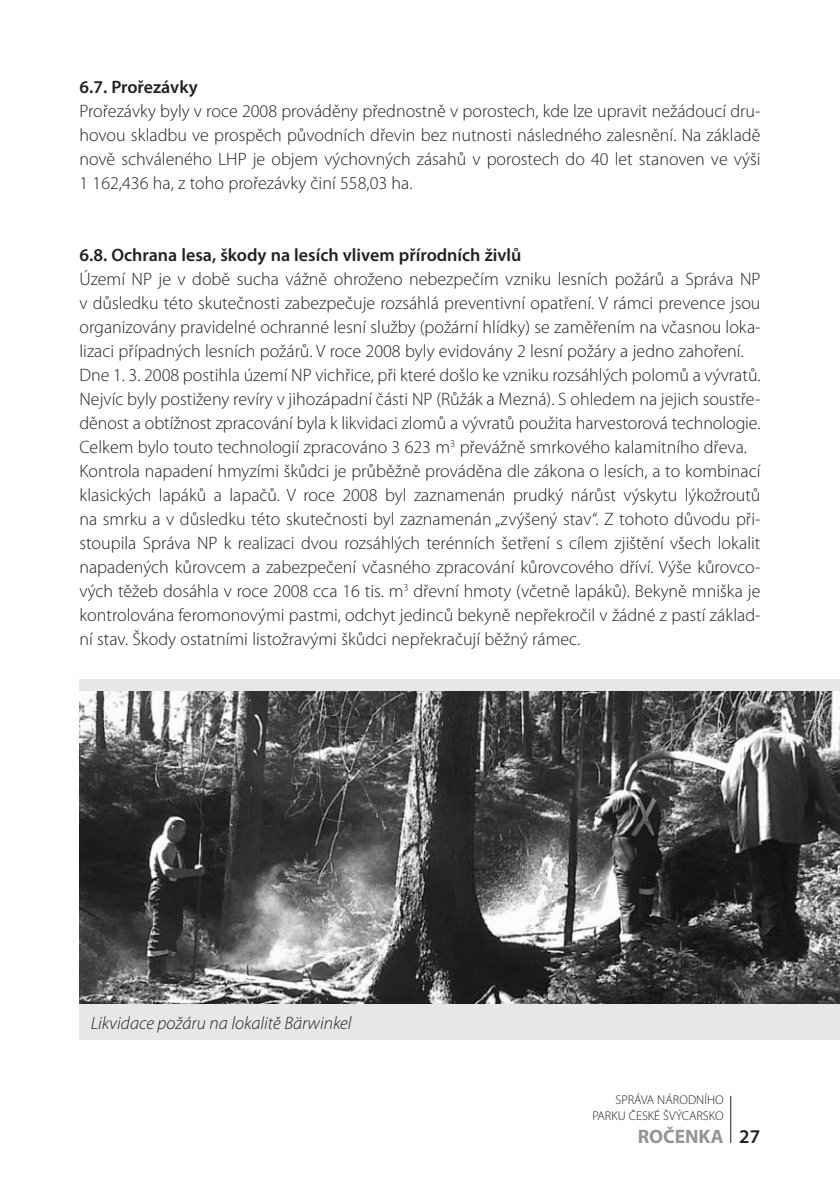
<style>
.page{position:relative;width:840px;height:1191px;background:#fff}
.page>*{position:absolute;margin:0;border:0;box-sizing:border-box;transform-origin:0 0}
.t1{font:700 19.4px "Myriad Pro";color:#939598}
.t2{font:300 18px/24px "Myriad Pro";color:#231f20;text-align:justify}
.t3{font:600 18px "Myriad Pro";color:#231f20}
.t4{font:italic 300 18px "Myriad Pro";color:#231f20}
.t5{font:300 12.8px/15.2px "Myriad Pro";color:#231f20;text-align:right}
.s1{font-weight:600;color:#231f20}
</style>
<div class="page">
<hr style="left:730px;top:1095px;width:1px;height:47px;background:#231f20">
<div style="left:79px;top:679px;width:760px;height:360px;background:#e6e7e9"></div>
<img style="left:79px;top:691px;width:760px;height:312px">
<p class="t3" style="left:79px;top:75px;width:120px">6.7. Prořezávky</p>
<p class="t2" style="left:79px;top:99px;width:682px">Prořezávky byly v roce 2008 prováděny přednostně v porostech, kde lze upravit nežádoucí dru&shy;hovou skladbu ve prospěch původních dřevin bez nutnosti následného zalesnění. Na základě nově schváleného LHP je objem výchovných zásahů v porostech do 40 let stanoven ve výši 1 162,436 ha, z toho prořezávky činí 558,03 ha.</p>
<p class="t3" style="left:79px;top:243px;width:443px">6.8. Ochrana lesa, škody na lesích vlivem přírodních živlů</p>
<p class="t2" style="left:79px;top:267px;width:682px;text-align:left">Území NP je v době sucha vážně ohroženo nebezpečím vzniku lesních požárů a Správa NP v důsledku této skutečnosti zabezpečuje rozsáhlá preventivní opatření. V rámci prevence jsou organizovány pravidelné ochranné lesní služby (požární hlídky) se zaměřením na včasnou loka&shy;lizaci případných lesních požárů. V roce 2008 byly evidovány 2 lesní požáry a jedno zahoření.<br>Dne 1. 3. 2008 postihla území NP vichřice, při které došlo ke vzniku rozsáhlých polomů a vývratů.<br>Nejvíc byly postiženy revíry v jihozápadní části NP (Růžák a Mezná). S ohledem na jejich soustře&shy;děnost a obtížnost zpracování byla k likvidaci zlomů a vývratů použita harvestorová technologie.<br>Celkem bylo touto technologií zpracováno 3 623 m<sup>3</sup> převážně smrkového kalamitního dřeva.<br>Kontrola napadení hmyzími škůdci je průběžně prováděna dle zákona o lesích, a to kombinací klasických lapáků a lapačů. V roce 2008 byl zaznamenán prudký nárůst výskytu lýkožroutů na smrku a v důsledku této skutečnosti byl zaznamenán „zvýšený stav“. Z tohoto důvodu při&shy;stoupila Správa NP k realizaci dvou rozsáhlých terénních šetření s cílem zjištění všech lokalit napadených kůrovcem a zabezpečení včasného zpracování kůrovcového dříví. Výše kůrovco&shy;vých těžeb dosáhla v roce 2008 cca 16 tis. m<sup>3</sup> dřevní hmoty (včetně lapáků). Bekyně mniška je kontrolována feromonovými pastmi, odchyt jedinců bekyně nepřekročil v žádné z pastí základ&shy;ní stav. Škody ostatními listožravými škůdci nepřekračují běžný rámec.</p>
<p class="t4" style="left:91px;top:1013px;width:262px">Likvidace požáru na lokalitě Bärwinkel</p>
<p class="t5" style="left:592px;top:1092px;width:133px">SPRÁVA NÁRODNÍHO<br>PARKU ČESKÉ ŠVÝCARSKO</p>
<p class="t1" style="left:637px;top:1123px;width:124px">ROČENKA <span class="s1">27</span></p>
</div>
